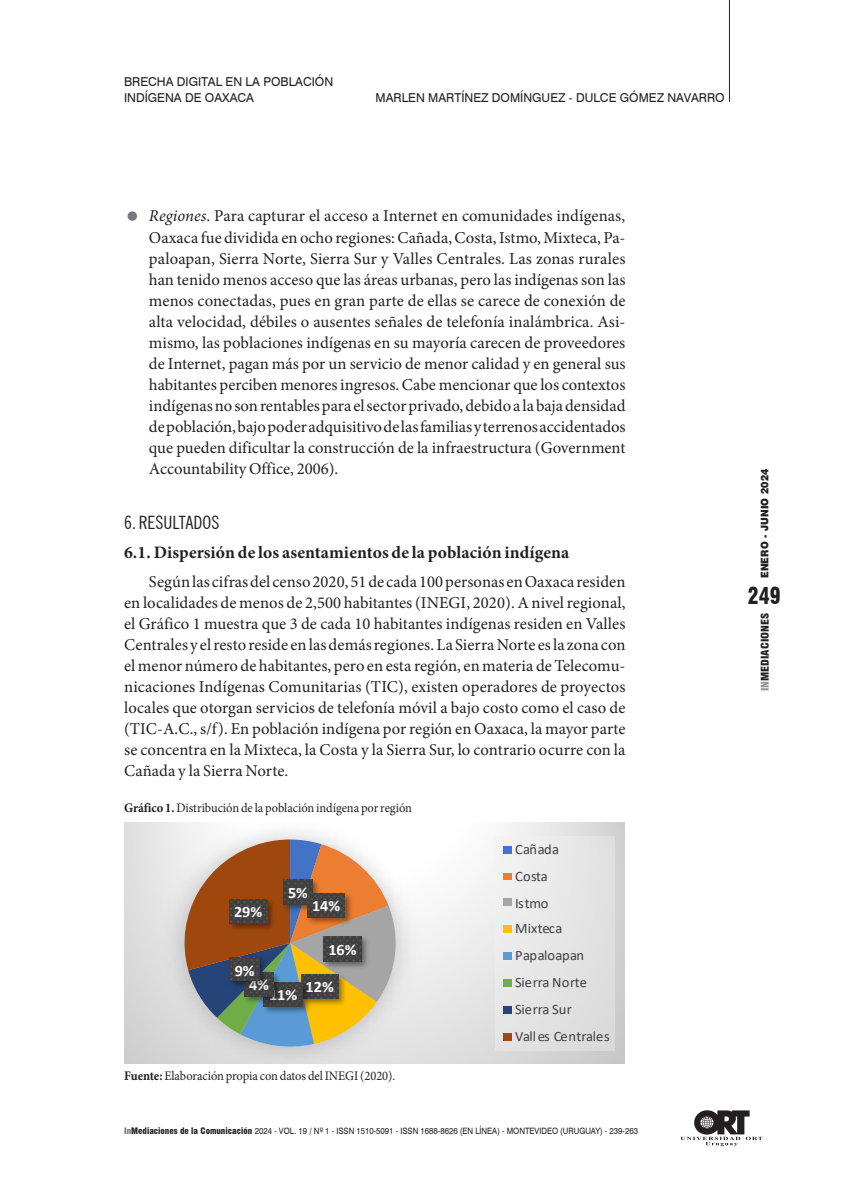
<style>
.page{position:relative;width:844px;height:1191px;background:#fff}
.page>*{position:absolute;margin:0;border:0;box-sizing:border-box;transform-origin:0 0}
.t1{font:900 condensed 22.75px "Swiss 721 BT";color:#231f20;scale:.9 1}
._2014_Subtítulo{font:condensed 18.38px "News Gothic BT";letter-spacing:.005em;color:#231f20}
._2014_Subtítulo_negr{font:700 17.5px "Minion Pro";letter-spacing:.005em;color:#231f20}
._2014_TEXTO{font:16.62px/21px "Minion Pro";color:#231f20;text-align:justify}
.t2{font:700 15.92px "Calibri";color:#fff}
.t3{font:14.35px/26.9px "Calibri";letter-spacing:-.005em;color:#404040}
._2014_Leyenda_de_fot{font:13.12px "Minion Pro";letter-spacing:-.005em;color:#231f20;scale:.95 1}
._2011_Arriba_TITULO{font:12.25px/15.8px "Swiss 721 BT";color:#231f20}
._2011_Arriba_AUTORES{font:12.25px "Swiss 721 BT";color:#231f20}
.t4{font:900 10.5px "Swiss 721 BT";letter-spacing:.02em;color:#231f20;scale:.9 1}
.t5{font:900 condensed 10.5px "Swiss 721 BT";color:#231f20;scale:1.1 1}
._2011_Arriba_TITULO-2{font:8.75px "Swiss 721 BT";color:#231f20;scale:.9 1}
.s1{font-style:italic}
.s2{font-weight:700}
.s3{font-weight:900;font-stretch:condensed;color:#6c6d70}
.s4{font-weight:900;font-stretch:condensed}
.s5{color:#939598}
</style>
<div class="page">
<hr style="left:729px;top:0;width:1px;height:102px;background:#231f20">
<svg style="left:680px;top:1110px;width:82px;height:36px"></svg>
<svg style="left:124px;top:822px;width:500px;height:241px"></svg>
<img style="left:324px;top:822px;width:98px;height:51px">
<img style="left:401px;top:873px;width:28px;height:161px">
<img style="left:348px;top:909px;width:63px;height:154px">
<div style="left:183px;top:1050px;width:141px;height:13px;background:#d9d9d9"></div>
<img style="left:154px;top:1004px;width:170px;height:46px">
<img style="left:150px;top:822px;width:174px;height:182px">
<svg style="left:173px;top:839px;width:228px;height:210px;background:#b8a088"></svg>
<img style="left:280px;top:876px;width:44px;height:39px">
<svg style="left:283px;top:879px;width:29px;height:25px"></svg>
<img style="left:304px;top:890px;width:52px;height:38px">
<svg style="left:307px;top:893px;width:38px;height:24px"></svg>
<img style="left:320px;top:933px;width:52px;height:40px">
<svg style="left:324px;top:936px;width:37px;height:25px"></svg>
<img style="left:298px;top:971px;width:51px;height:38px">
<svg style="left:301px;top:974px;width:37px;height:24px"></svg>
<img style="left:260px;top:979px;width:54px;height:38px">
<svg style="left:285px;top:982px;width:18px;height:24px"></svg>
<img style="left:241px;top:969px;width:44px;height:38px">
<svg style="left:244px;top:973px;width:29px;height:23px"></svg>
<img style="left:226px;top:954px;width:44px;height:38px">
<svg style="left:230px;top:957px;width:29px;height:24px"></svg>
<img style="left:226px;top:896px;width:52px;height:38px">
<svg style="left:230px;top:900px;width:37px;height:23px"></svg>
<div style="left:495px;top:836px;width:120px;height:214px;background:#e5e5e5"></div>
<div style="left:503px;top:846px;width:8px;height:7px;background:#4472c4"></div>
<div style="left:503px;top:873px;width:8px;height:6px;background:#ed7d31"></div>
<div style="left:503px;top:898px;width:8px;height:8px;background:#a5a5a5"></div>
<div style="left:503px;top:925px;width:8px;height:8px;background:#ffc000"></div>
<div style="left:503px;top:952px;width:8px;height:8px;background:#5b9bd5"></div>
<div style="left:503px;top:979px;width:8px;height:8px;background:#70ad47"></div>
<div style="left:503px;top:1006px;width:8px;height:8px;background:#264478"></div>
<div style="left:503px;top:1033px;width:8px;height:8px;background:#9e480e"></div>
<p class="_2011_Arriba_TITULO" style="left:124px;top:74px;width:210px">BRECHA DIGITAL EN LA POBLACIÓN<br>INDÍGENA DE OAXACA</p>
<p class="_2011_Arriba_AUTORES" style="left:375px;top:90px;width:350px">MARLEN MARTÍNEZ DOMÍNGUEZ - DULCE GÓMEZ NAVARRO</p>
<p class="_2014_TEXTO" style="left:149px;top:206px;width:478px"><span class="s1">Regiones</span>. Para capturar el acceso a Internet en comunidades indígenas, Oaxaca fue dividida en ocho regiones: Cañada, Costa, Istmo, Mixteca, Pa&shy;paloapan, Sierra Norte, Sierra Sur y Valles Centrales. Las zonas rurales han tenido menos acceso que las áreas urbanas, pero las indígenas son las menos conectadas, pues en gran parte de ellas se carece de conexión de alta velocidad, débiles o ausentes señales de telefonía inalámbrica. Asi&shy;mismo, las poblaciones indígenas en su mayoría carecen de proveedores de Internet, pagan más por un servicio de menor calidad y en general sus habitantes perciben menores ingresos. Cabe mencionar que los contextos indígenas no son rentables para el sector privado, debido a la baja densidad de población, bajo poder adquisitivo de las familias y terrenos accidentados que pueden dificultar la construcción de la infraestructura (Government Accountability Office, 2006).</p>
<p class="_2014_Subtítulo" style="left:124px;top:511px;width:97px">6. RESULTADOS</p>
<p class="_2014_Subtítulo_negr" style="left:124px;top:540px;width:446px">6.1. Dispersión de los asentamientos de la población indígena</p>
<p class="_2014_TEXTO" style="left:124px;top:571px;width:503px;text-indent:25px">Según las cifras del censo 2020, 51 de cada 100 personas en Oaxaca residen en localidades de menos de 2,500 habitantes (INEGI, 2020). A nivel regional, el Gráfico 1 muestra que 3 de cada 10 habitantes indígenas residen en Valles Centrales y el resto reside en las demás regiones. La Sierra Norte es la zona con el menor número de habitantes, pero en esta región, en materia de Telecomu&shy;nicaciones Indígenas Comunitarias (TIC), existen operadores de proyectos locales que otorgan servicios de telefonía móvil a bajo costo como el caso de (TIC-A.C., s/f). En población indígena por región en Oaxaca, la mayor parte se concentra en la Mixteca, la Costa y la Sierra Sur, lo contrario ocurre con la Cañada y la Sierra Norte.</p>
<p class="_2014_Leyenda_de_fot" style="left:124px;top:799px;width:304px"><span class="s2">Gráfico 1.</span> Distribución de la población indígena por región</p>
<p class="t2" style="left:288px;top:881px;width:21px">5%</p>
<p class="t2" style="left:312px;top:894px;width:30px">14%</p>
<p class="t2" style="left:328px;top:939px;width:30px">16%</p>
<p class="t2" style="left:305px;top:975px;width:30px">12%</p>
<p class="t2" style="left:234px;top:900px;width:30px">29%</p>
<p class="t2" style="left:235px;top:959px;width:21px">9%</p>
<p class="t2" style="left:249px;top:973px;width:21px">4%</p>
<p class="t2" style="left:269px;top:983px;width:30px">11%</p>
<p class="_2014_Leyenda_de_fot" style="left:124px;top:1067px;width:287px"><span class="s2">Fuente:</span> Elaboración propia con datos del INEGI (2020).</p>
<p class="t3" style="left:515px;top:835px;width:46px">Cañada<br>Costa<br>Istmo</p>
<p class="t3" style="left:515px;top:914px;width:96px">Mixteca<br>Papaloapan<br>Sierra Norte<br>Sierra Sur<br>Valles Centrales</p>
<p class="_2011_Arriba_TITULO-2" style="left:124px;top:1125px;width:572px"><span class="s3">In</span><span class="s4">Mediaciones de la Comunicación</span> 2024 - VOL. 19 / Nº 1 - ISSN 1510-5091 - ISSN 1688-8626 (EN LÍNEA) - MONTEVIDEO (URUGUAY) - 239-263</p>
<p class="t4" style="left:758px;top:578px;width:123px;rotate:-90deg">ENERO - JUNIO 2024</p>
<h1 class="t1" style="left:747px;top:582px;width:38px">249</h1>
<p class="t5" style="left:758px;top:691px;width:72px;rotate:-90deg"><span class="s5">IN</span>MEDIACIONES</p>
</div>
